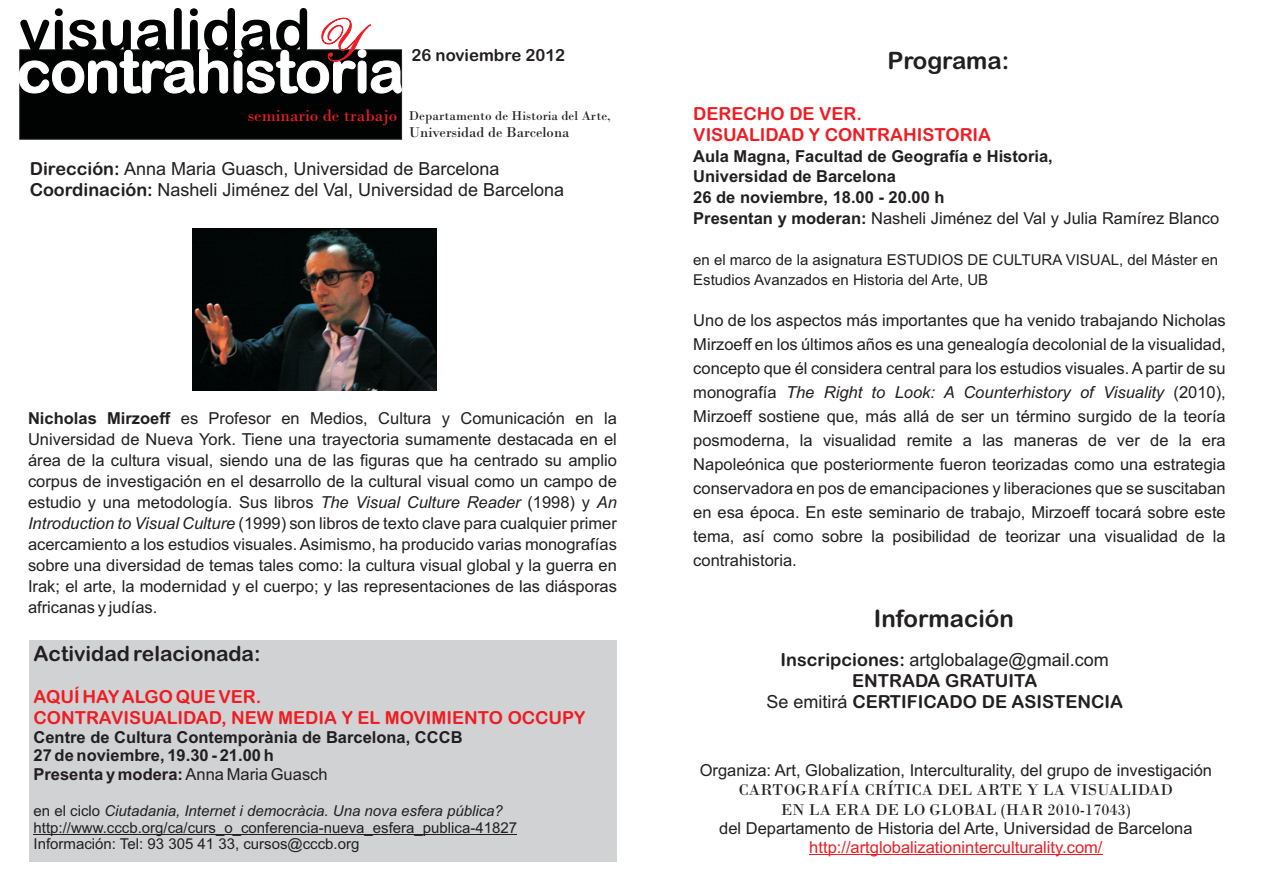
<style>
.page{position:relative;width:1263px;height:893px;background:#fff}
.page>*{position:absolute;margin:0;border:0;box-sizing:border-box;transform-origin:0 0}
.t1{font:24px "Arial Rounded MT Bold";color:#231f20}
.t2{font:21px "Arial Rounded MT Bold";color:#231f20}
.t3{font:18px/20.9px "Arial";color:#231f20}
.t4{font:18px/20.7px "Arial Rounded MT Bold";color:#ee1d23}
.t5{font:18px/20.9px "Arial Rounded MT Bold";color:#231f20;text-align:center}
.t6{font:17.4px "Bodoni";color:#ee1d23}
.t7{font:16.8px "Arial Rounded MT Bold";color:#231f20}
.t8{font:16.5px/24px "Arial";color:#231f20;text-align:justify}
.t9{font:700 16.5px/20.7px "Arial";color:#231f20}
.t10{font:16.5px/19.8px "Bodoni";color:#231f20;text-align:center}
.t11{font:16.5px "Arial";color:#ee1d23}
.t12{font:15px/16.8px "Arial";color:#231f20}
.t13{font:15px "Bodoni";color:#231f20}
.t14{font:13.5px "Bodoni";color:#231f20}
.s1{font-family:"Arial Rounded MT Bold"}
.s2{font-weight:700}
.s3{font-style:italic}
.s4{font-weight:400}
.s5{font-family:"Arial"}
</style>
<div class="page">
<div style="left:29px;top:640px;width:587px;height:222px;background:#d1d2d4"></div>
<svg style="left:19px;top:8px;width:383px;height:132px"></svg>
<img style="left:193px;top:229px;width:243px;height:162px">
<hr style="left:809px;top:854px;width:293px;height:1px;background:#ee1d23">
<hr style="left:34px;top:834px;width:483px;height:1px;background:#231f20">
<p class="t7" style="left:411px;top:49px;width:155px">26 noviembre 2012</p>
<p class="t6" style="left:248px;top:109px;width:151px">seminario de trabajo</p>
<p class="t3" style="left:30px;top:160px;width:536px"><span class="s1">Dirección:</span> Anna Maria Guasch, Universidad de Barcelona<br><span class="s1">Coordinación:</span> Nasheli Jiménez del Val, Universidad de Barcelona</p>
<p class="t14" style="left:409px;top:111px;width:203px">Departamento de Historia del Arte,</p>
<p class="t13" style="left:409px;top:128px;width:162px">Universidad de Barcelona</p>
<p class="t8" style="left:28px;top:409px;width:590px;line-height:21px"><span class="s2">Nicholas Mirzoeff</span> es Profesor en Medios, Cultura y Comunicación en la Universidad de Nueva York. Tiene una trayectoria sumamente destacada en el área de la cultura visual, siendo una de las figuras que ha centrado su amplio corpus de investigación en el desarrollo de la cultural visual como un campo de estudio y una metodología. Sus libros <span class="s3">The Visual Culture Reader</span> (1998) y <span class="s3">An Introduction to Visual Culture</span> (1999) son libros de texto clave para cualquier primer acercamiento a los estudios visuales. Asimismo, ha producido varias monografías sobre una diversidad de temas tales como: la cultura visual global y la guerra en Irak; el arte, la modernidad y el cuerpo; y las representaciones de las diásporas africanas y judías.</p>
<p class="t2" style="left:34px;top:646px;width:229px">Actividad relacionada:</p>
<p class="t4" style="left:34px;top:688px;width:553px">AQUÍ HAY ALGO QUE VER.<br>CONTRAVISUALIDAD, NEW MEDIA Y EL MOVIMIENTO OCCUPY</p>
<p class="t9" style="left:34px;top:729px;width:431px;line-height:18.5px">Centre de Cultura Contemporània de Barcelona, CCCB<br>27 de noviembre, 19.30 - 21.00 h<br>Presenta y modera:<span class="s4">Anna Maria Guasch</span></p>
<p class="t12" style="left:34px;top:803px;width:485px">en el ciclo <span class="s3">Ciutadania, Internet i democràcia. Una nova esfera pública? </span>http://www.cccb.org/ca/curs_o_conferencia-nueva_esfera_publica-41827<br>Información: Tel: 93 305 41 33, cursos@cccb.org</p>
<h1 class="t1" style="left:887px;top:52px;width:123px">Programa:</h1>
<p class="t4" style="left:693px;top:105px;width:299px">DERECHO DE VER.<br>VISUALIDAD Y CONTRAHISTORIA</p>
<p class="t9" style="left:693px;top:147px;width:528px">Aula Magna, Facultad de Geografía e Historia,<br>Universidad de Barcelona<br>26 de noviembre, 18.00 - 20.00 h<br>Presentan y moderan: <span class="s4">Nasheli Jiménez del Val y Julia Ramírez Blanco</span></p>
<p class="t12" style="left:693px;top:251px;width:526px;line-height:19.5px">en el marco de la asignatura ESTUDIOS DE CULTURA VISUAL, del Máster en<br>Estudios Avanzados en Historia del Arte, UB</p>
<p class="t8" style="left:693px;top:310px;width:534px">Uno de los aspectos más importantes que ha venido trabajando Nicholas Mirzoeff en los últimos años es una genealogía decolonial de la visualidad, concepto que él considera central para los estudios visuales. A partir de su monografía <span class="s3">The Right to Look: A Counterhistory of Visuality</span> (2010), Mirzoeff sostiene que, más allá de ser un término surgido de la teoría posmoderna, la visualidad remite a las maneras de ver de la era Napoleónica que posteriormente fueron teorizadas como una estrategia conservadora en pos de emancipaciones y liberaciones que se suscitaban en esa época. En este seminario de trabajo, Mirzoeff tocará sobre este tema, así como sobre la posibilidad de teorizar una visualidad de la contrahistoria.</p>
<h1 class="t1" style="left:874px;top:610px;width:141px">Información</h1>
<p class="t3" style="left:781px;top:651px;width:330px"><span class="s1">Inscripciones:</span> artglobalage@gmail.com</p>
<p class="t5" style="left:766px;top:672px;width:358px">ENTRADA GRATUITA<br><span class="s5">Se emitirá</span> CERTIFICADO DE ASISTENCIA</p>
<p class="t8" style="left:700px;top:760px;width:514px">Organiza: Art, Globalization, Interculturality, del grupo de investigación</p>
<p class="t10" style="left:739px;top:782px;width:436px">CARTOGRAFÍA CRÍTICA DEL ARTE Y LA VISUALIDAD<br>EN LA ERA DE LO GLOBAL (HAR 2010-17043)</p>
<p class="t8" style="left:719px;top:818px;width:475px">del Departamento de Historia del Arte, Universidad de Barcelona</p>
<p class="t11" style="left:809px;top:841px;width:295px">http://artglobalizationinterculturality.com/</p>
</div>
